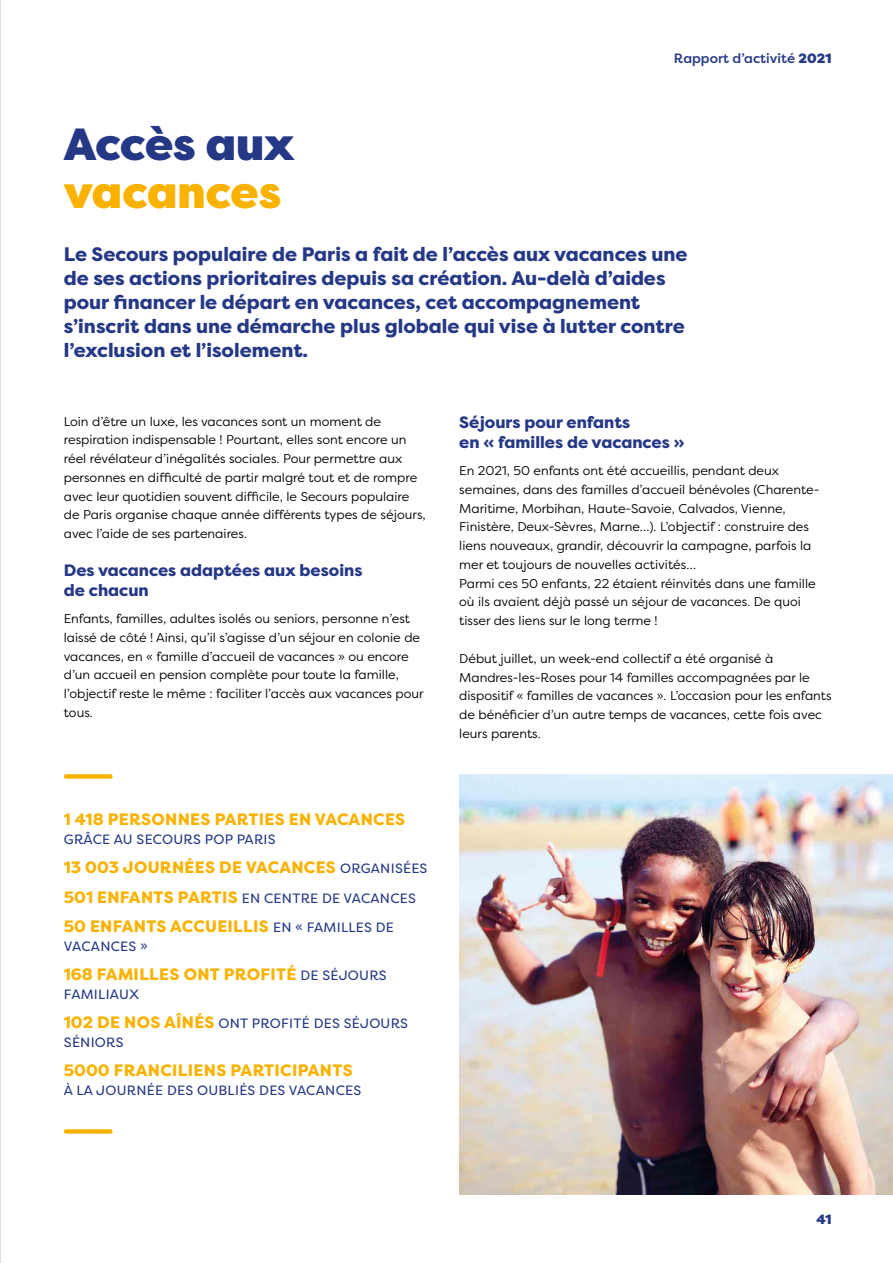
<style>
.page{position:relative;width:893px;height:1263px;background:#fff}
.page>*{position:absolute;margin:0;border:0;box-sizing:border-box;transform-origin:0 0}
.t1{font:900 45px "Filson Pro";letter-spacing:-.005em;color:#253885}
.t2{font:900 45px "Filson Pro";color:#fab200}
.t3{font:800 19.5px/24px "Filson Pro";color:#253885}
.t4{font:800 16.5px "Filson Pro";letter-spacing:.02em;color:#fab200}
.t5{font:800 16.5px/19.5px "Filson Pro";color:#253885}
.t6{font:13.5px/29.4px "Filson Pro";letter-spacing:.02em;color:#253885}
.t7{font:500 13.5px "Filson Pro";color:#253885}
.t8{font:900 13.5px "Filson Pro";color:#253885}
.t9{font:12.75px/18.8px "Filson Pro";color:#000}
.s1{font-weight:900}
.s2{font-weight:400;font-size:13.5px;color:#253885}
.s3{font-weight:800;font-size:16.5px;color:#fab200}
</style>
<div class="page">
<img style="left:0;top:0;width:1px;height:1263px">
<div style="left:66px;top:774px;width:44px;height:5px;background:#fab200"></div>
<img style="left:459px;top:774px;width:434px;height:421px">
<div style="left:66px;top:1129px;width:44px;height:5px;background:#fab200"></div>
<h1 class="t1" style="left:64px;top:116px;width:232px">Accès aux</h1>
<h1 class="t2" style="left:64px;top:164px;width:219px">vacances</h1>
<p class="t7" style="left:674px;top:49px;width:159px">Rapport d’activité <span class="s1">2021</span></p>
<p class="t3" style="left:64px;top:242px;width:625px">Le Secours populaire de Paris a fait de l’accès aux vacances une de ses actions prioritaires depuis sa création. Au-delà d’aides pour financer le départ en vacances, cet accompagnement s’inscrit dans une démarche plus globale qui vise à lutter contre l’exclusion et l’isolement.</p>
<p class="t9" style="left:64px;top:411px;width:363px">Loin d’être un luxe, les vacances sont un moment de respiration indispensable ! Pourtant, elles sont encore un réel révélateur d’inégalités sociales. Pour permettre aux personnes en difficulté de partir malgré tout et de rompre avec leur quotidien souvent difficile, le Secours populaire de Paris organise chaque année différents types de séjours, avec l’aide de ses partenaires.</p>
<p class="t5" style="left:64px;top:561px;width:300px">Des vacances adaptées aux besoins de chacun</p>
<p class="t9" style="left:64px;top:609px;width:361px">Enfants, familles, adultes isolés ou seniors, personne n’est laissé de côté ! Ainsi, qu’il s’agisse d’un séjour en colonie de vacances, en « famille d’accueil de vacances » ou encore d’un accueil en pension complète pour toute la famille, l’objectif reste le même : faciliter l’accès aux vacances pour tous.</p>
<p class="t4" style="left:64px;top:809px;width:343px">1 418 PERSONNES PARTIES EN VACANCES</p>
<p class="t6" style="left:64px;top:824px;width:213px">GRÂCE AU SECOURS POP PARIS</p>
<p class="t4" style="left:64px;top:857px;width:365px">13 003 JOURNÉES DE VACANCES <span class="s2">ORGANISÉES</span></p>
<p class="t6" style="left:64px;top:883px;width:354px"><span class="s3">501 ENFANTS PARTIS</span> EN CENTRE DE VACANCES</p>
<p class="t4" style="left:64px;top:916px;width:332px">50 ENFANTS ACCUEILLIS <span class="s2">EN « FAMILLES DE</span></p>
<p class="t6" style="left:64px;top:931px;width:85px">VACANCES »</p>
<p class="t4" style="left:64px;top:964px;width:324px">168 FAMILLES ONT PROFITÉ <span class="s2">DE SÉJOURS</span></p>
<p class="t6" style="left:64px;top:979px;width:346px">FAMILIAUX<br><span class="s3">102 DE NOS AÎNÉS</span> ONT PROFITÉ DES SÉJOURS</p>
<p class="t6" style="left:64px;top:1027px;width:61px">SÉNIORS</p>
<p class="t4" style="left:64px;top:1060px;width:290px">5000 FRANCILIENS PARTICIPANTS</p>
<p class="t6" style="left:64px;top:1075px;width:299px">À LA JOURNÉE DES OUBLIÉS DES VACANCES</p>
<p class="t5" style="left:459px;top:413px;width:227px">Séjours pour enfants<br>en « familles de vacances »</p>
<p class="t9" style="left:459px;top:461px;width:362px">En 2021, 50 enfants ont été accueillis, pendant deux semaines, dans des familles d’accueil bénévoles (Charente-Maritime, Morbihan, Haute-Savoie, Calvados, Vienne, Finistère, Deux-Sèvres, Marne…). L’objectif : construire des liens nouveaux, grandir, découvrir la campagne, parfois la mer et toujours de nouvelles activités…<br>Parmi ces 50 enfants, 22 étaient réinvités dans une famille où ils avaient déjà passé un séjour de vacances. De quoi tisser des liens sur le long terme !</p>
<p class="t9" style="left:459px;top:648px;width:374px">Début juillet, un week-end collectif a été organisé à Mandres-les-Roses pour 14 familles accompagnées par le dispositif « familles de vacances ». L’occasion pour les enfants de bénéficier d’un autre temps de vacances, cette fois avec leurs parents.</p>
<p class="t8" style="left:816px;top:1211px;width:17px">41</p>
</div>
